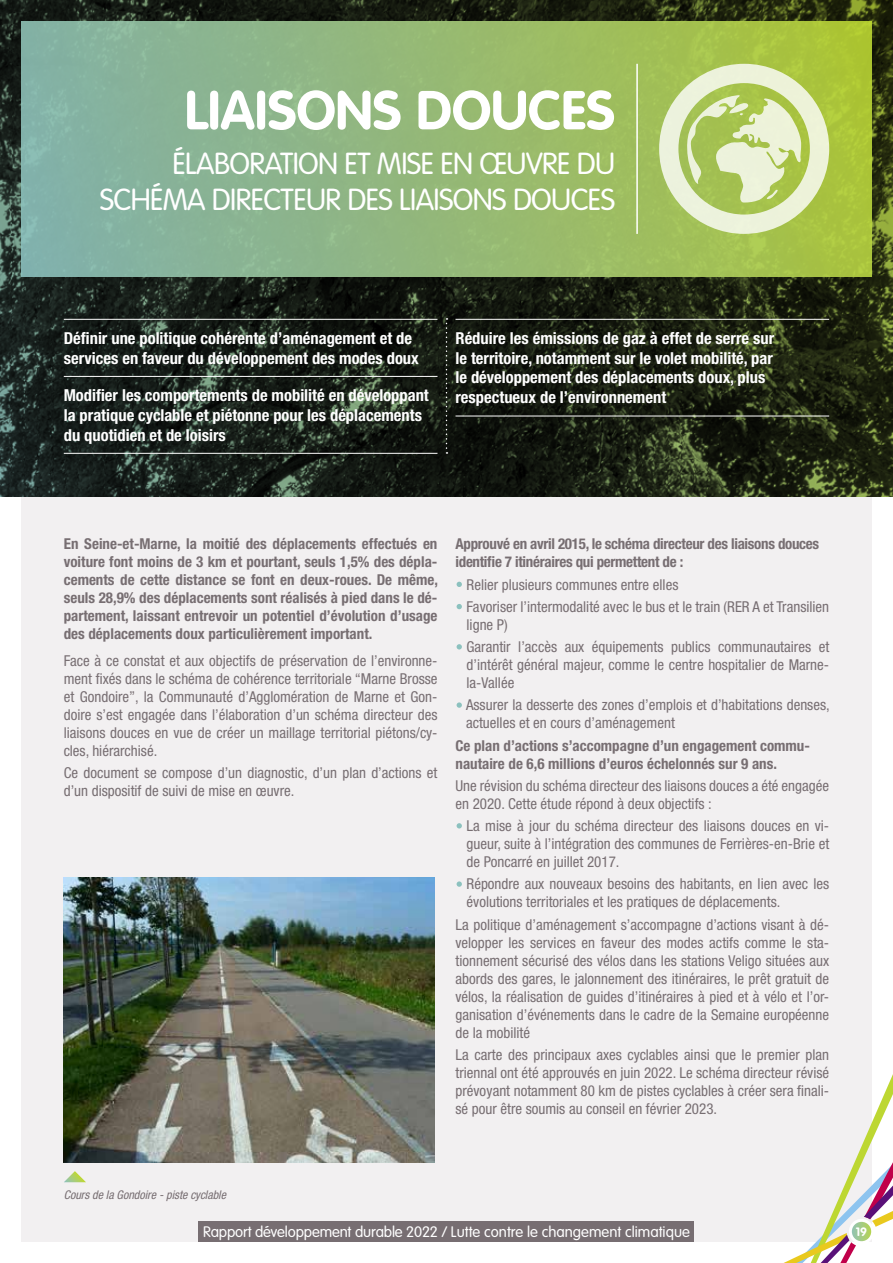
<style>
.page{position:relative;width:893px;height:1263px;background:#fff}
.page>*{position:absolute;margin:0;border:0;box-sizing:border-box;transform-origin:0 0}
.t1{font:700 54px "VAG Rounded Std";color:#fff}
.t2{font:300 30px/36px "VAG Rounded Std";letter-spacing:-.02em;color:#fff;text-align:right}
.t3{font:700 condensed 16.5px/19.8px "Helvetica Neue LT Std";color:#fff}
.t4{font:condensed 15px/18px "Helvetica Neue LT Std";color:#776e72;text-align:justify}
.t5{font:700 condensed 15px/18px "Helvetica Neue LT Std";color:#776e72;text-align:justify}
.t6{font:700 condensed 15px/18px "Helvetica Neue LT Std";letter-spacing:-.02em;color:#776e72}
.t7{font:300 15px "VAG Rounded Std";color:#fff}
.t8{font:italic condensed 12px "Helvetica Neue LT Std";color:#776e72}
.t9{font:700 12px "VAG Rounded Std";color:#fff}
.s1{color:#fff}
</style>
<div class="page">
<div style="left:21px;top:21px;width:851px;height:1221px;background:#f2f0f1"></div>
<img style="left:0;top:0;width:893px;height:496px">
<div style="left:21px;top:21px;width:851px;height:255px;background:linear-gradient(to right,#81afad,#acc43b)"></div>
<svg style="left:659px;top:64px;width:170px;height:170px;background:#c9da94"></svg>
<hr style="left:636px;top:64px;width:2px;height:170px;background:#fff">
<hr style="left:64px;top:319px;width:373px;height:1px;background:#fff">
<hr style="left:64px;top:376px;width:373px;height:1px;background:#fff">
<hr style="left:64px;top:453px;width:373px;height:1px;background:#fff">
<hr style="left:455px;top:319px;width:374px;height:1px;background:#fff">
<hr style="left:455px;top:416px;width:374px;height:1px;background:#fff">
<div style="left:199px;top:1222px;width:495px;height:20px;background:#776e72"></div>
<svg style="left:446px;top:318px;width:1px;height:136px"></svg>
<svg style="left:784px;top:1074px;width:109px;height:189px"></svg>
<svg style="left:850px;top:1220px;width:23px;height:23px"></svg>
<div style="left:849px;top:1219px;width:25px;height:25px;border:3px solid #fff;border-radius:50%"></div>
<img style="left:64px;top:877px;width:370px;height:285px">
<svg style="left:64px;top:1171px;width:22px;height:11px"></svg>
<h1 class="t1" style="left:185px;top:79px;width:432px">LIAISONS DOUCES</h1>
<h2 class="t2" style="left:100px;top:146px;width:517px">ÉLABORATION ET MISE EN ŒUVRE DU<br>SCHÉMA DIRECTEUR DES LIAISONS DOUCES</h2>
<p class="t3" style="left:64px;top:328px;width:357px">Définir une politique cohérente d’aménagement et de services en faveur du développement des modes doux</p>
<p class="t3" style="left:64px;top:385px;width:367px">Modifier les comportements de mobilité en développant la pratique cyclable et piétonne pour les déplacements du quotidien et de loisirs</p>
<p class="t3" style="left:455px;top:328px;width:320px">Réduire les émissions de gaz à effet de serre sur le territoire, notamment sur le volet mobilité, par le développement des déplacements doux, plus respectueux de l’environnement</p>
<p class="t5" style="left:64px;top:535px;width:376px">En Seine-et-Marne, la moitié des déplacements effectués en voiture font moins de 3 km et pourtant, seuls 1,5% des dépla&shy;cements de cette distance se font en deux-roues. De même, seuls 28,9% des déplacements sont réalisés à pied dans le dé&shy;partement, laissant entrevoir un potentiel d’évolution d’usage des déplacements doux particulièrement important.</p>
<p class="t4" style="left:64px;top:651px;width:375px">Face à ce constat et aux objectifs de préservation de l’environne&shy;ment fixés dans le schéma de cohérence territoriale “Marne Brosse et Gondoire”, la Communauté d’Agglomération de Marne et Gon&shy;doire s’est engagée dans l’élaboration d’un schéma directeur des liaisons douces en vue de créer un maillage territorial piétons/cy&shy;cles, hiérarchisé.</p>
<p class="t4" style="left:64px;top:764px;width:375px">Ce document se compose d’un diagnostic, d’un plan d’actions et d’un dispositif de suivi de mise en œuvre.</p>
<p class="t6" style="left:455px;top:535px;width:365px">Approuvé en avril 2015, le schéma directeur des liaisons douces identifie 7 itinéraires qui permettent de :</p>
<p class="t4" style="left:455px;top:575px;width:224px"><span class="s1">•</span> Relier plusieurs communes entre elles</p>
<p class="t4" style="left:467px;top:597px;width:364px;text-indent:-11px"><span class="s1">•</span> Favoriser l’intermodalité avec le bus et le train (RER A et Transilien ligne P)</p>
<p class="t4" style="left:467px;top:638px;width:364px;text-indent:-11px"><span class="s1">•</span> Garantir l’accès aux équipements publics communautaires et d’intérêt général majeur, comme le centre hospitalier de Marne&shy;la-Vallée</p>
<p class="t4" style="left:466px;top:696px;width:365px;text-indent:-11px"><span class="s1">•</span> Assurer la desserte des zones d’emplois et d’habitations denses, actuelles et en cours d’aménagement</p>
<p class="t5" style="left:455px;top:736px;width:356px">Ce plan d’actions s’accompagne d’un engagement commu&shy;nautaire de 6,6 millions d’euros échelonnés sur 9 ans.</p>
<p class="t4" style="left:455px;top:776px;width:375px">Une révision du schéma directeur des liaisons douces a été engagée en 2020. Cette étude répond à deux objectifs :</p>
<p class="t4" style="left:467px;top:817px;width:364px;text-indent:-11px"><span class="s1">•</span> La mise à jour du schéma directeur des liaisons douces en vi&shy;gueur, suite à l’intégration des communes de Ferrières-en-Brie et de Poncarré en juillet 2017.</p>
<p class="t4" style="left:467px;top:875px;width:364px;text-indent:-11px"><span class="s1">•</span> Répondre aux nouveaux besoins des habitants, en lien avec les évolutions territoriales et les pratiques de déplacements.</p>
<p class="t4" style="left:455px;top:915px;width:375px">La politique d’aménagement s’accompagne d’actions visant à dé&shy;velopper les services en faveur des modes actifs comme le sta&shy;tionnement sécurisé des vélos dans les stations Veligo situées aux abords des gares, le jalonnement des itinéraires, le prêt gratuit de vélos, la réalisation de guides d’itinéraires à pied et à vélo et l’or&shy;ganisation d’événements dans le cadre de la Semaine européenne de la mobilité</p>
<p class="t4" style="left:455px;top:1045px;width:375px">La carte des principaux axes cyclables ainsi que le premier plan triennal ont été approuvés en juin 2022. Le schéma directeur révisé prévoyant notamment 80 km de pistes cyclables à créer sera finali&shy;sé pour être soumis au conseil en février 2023.</p>
<p class="t8" style="left:64px;top:1188px;width:164px">Cours de la Gondoire - piste cyclable</p>
<p class="t7" style="left:203px;top:1223px;width:488px">Rapport développement durable 2022 / Lutte contre le changement climatique</p>
<p class="t9" style="left:856px;top:1224px;width:13px">19</p>
</div>
